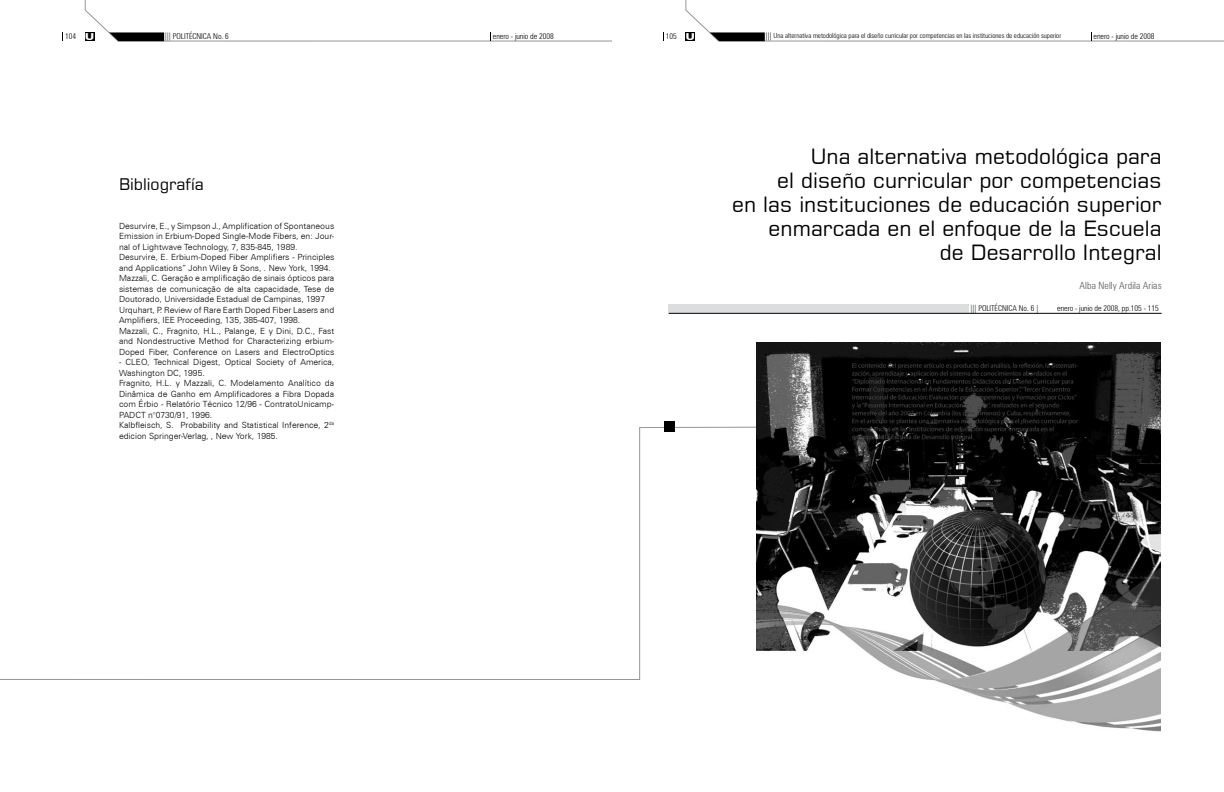
<style>
.page{position:relative;width:1224px;height:792px;background:#fff}
.page>*{position:absolute;margin:0;border:0;box-sizing:border-box;transform-origin:0 0}
.t1{font:21px/24px "Square 721 BT";color:#000;text-align:right}
.t2{font:16px "Square 721 BT";color:#000}
.t3{font:300 condensed 10px "Zurich BT";letter-spacing:.01em;color:#58595b}
.t4{font:300 8.5px/10.5px "Zurich BT";color:#000}
.t5{font:300 condensed 8px "Zurich BT";color:#000}
.t6{font:300 condensed 7px "Zurich BT";color:#000}
.s1{font-weight:900;font-stretch:expanded;font-size:9.6px;color:#fff}
</style>
<div class="page">
<svg style="left:685px;top:0;width:539px;height:42px"></svg>
<svg style="left:85px;top:0;width:527px;height:42px"></svg>
<svg style="left:0;top:426px;width:756px;height:254px"></svg>
<div style="left:664px;top:421px;width:10px;height:11px;background:#000"></div>
<div style="left:669px;top:305px;width:300px;height:8px;background:#dcddde"></div>
<svg style="left:971px;top:305px;width:5px;height:8px"></svg>
<hr style="left:669px;top:313px;width:493px;height:1px;background:#000">
<img style="left:756px;top:342px;width:404px;height:390px">
<p class="t5" style="left:65px;top:31px;width:30px">104 <span class="s1">U</span></p>
<p class="t5" style="left:173px;top:31px;width:57px">POLITÉCNICA No. 6</p>
<p class="t5" style="left:493px;top:31px;width:63px">enero - junio de 2008</p>
<p class="t5" style="left:666px;top:31px;width:30px">105 <span class="s1">U</span></p>
<p class="t5" style="left:1094px;top:31px;width:63px">enero - junio de 2008</p>
<p class="t6" style="left:774px;top:31px;width:289px">Una alternativa metodológica para el diseño curricular por competencias en las instituciones de educación superior</p>
<h2 class="t2" style="left:119px;top:174px;width:86px">Bibliografía</h2>
<p class="t4" style="left:119px;top:220px;width:217px">Desurvire, E., y Simpson J., Amplification of Spontaneous Emission in Erbium-Doped Single-Mode Fibers, en: Jour&shy;nal of Lightwave Technology, 7, 835-845, 1989.<br>Desurvire, E. Erbium-Doped Fiber Amplifiers - Principles and Applications” John Wiley &amp; Sons, . New York, 1994.<br>Mazzali, C. Geração e amplificação de sinais ópticos para sistemas de comunicação de alta capacidade, Tese de Doutorado, Universidade Estadual de Campinas, 1997<br>Urquhart, P. Review of Rare Earth Doped Fiber Lasers and Amplifiers, IEE Proceeding, 135, 385-407, 1998.<br>Mazzali, C., Fragnito, H.L., Palange, E y Dini, D.C., Fast and Nondestructive Method for Characterizing erbium-Doped Fiber, Conference on Lasers and ElectroOptics</p>
<p class="t4" style="left:119px;top:357px;width:217px">- CLEO, Technical Digest, Optical Society of America, Washington DC, 1995.<br>Fragnito, H.L. y Mazzali, C. Modelamento Analítico da Dinâmica de Ganho em Amplificadores a Fibra Dopada com Érbio - Relatório Técnico 12/96 - ContratoUnicamp-PADCT n°0730/91, 1996.<br>Kalbfleisch, S. Probability and Statistical Inference, 2<sup>da </sup>edicion Springer-Verlag, , New York, 1985.</p>
<h1 class="t1" style="left:732px;top:144px;width:431px">Una alternativa metodológica para<br>el diseño curricular por competencias<br>en las instituciones de educación superior enmarcada en el enfoque de la Escuela<br>de Desarrollo Integral</h1>
<p class="t3" style="left:1080px;top:279px;width:84px">Alba Nelly Ardila Arias</p>
<p class="t5" style="left:978px;top:303px;width:57px">POLITÉCNICA No. 6</p>
<p class="t5" style="left:1057px;top:303px;width:102px">enero - junio de 2008, pp.105 - 115</p>
</div>
